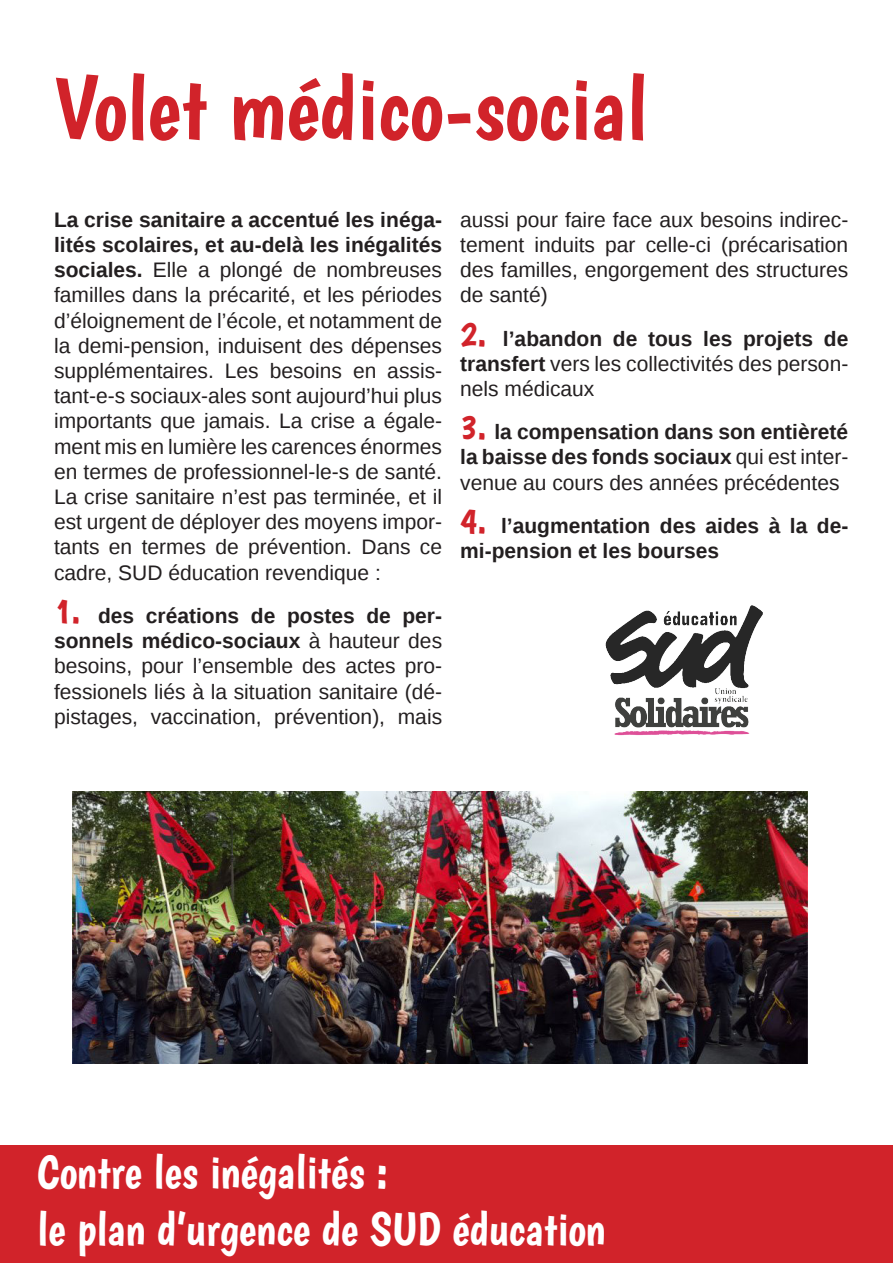
<style>
.page{position:relative;width:893px;height:1263px;background:#fff}
.page>*{position:absolute;margin:0;border:0;box-sizing:border-box;transform-origin:0 0}
.t1{font:90px "Boogaloo";color:#d1232a}
.t2{font:47.1px "Boogaloo";color:#fff}
.t3{font:21px/25.2px "Liberation Sans";color:#231f20;text-align:justify}
.t4{font:700 21px/25.2px "Liberation Sans";color:#231f20;text-align:justify}
.s1{font-weight:700}
.s2{font-family:"Boogaloo";font-size:36px;color:#d1232a}
.s3{font-family:"Boogaloo";font-weight:400;font-size:36px;color:#d1232a}
.s4{font-weight:400}
</style>
<div class="page">
<div style="left:0;top:1145px;width:893px;height:118px;background:#d1232a"></div>
<img style="left:73px;top:791px;width:734px;height:272px">
<img style="left:605px;top:605px;width:158px;height:131px">
<p class="t1" style="left:54px;top:54px;width:595px">Volet médico-social</p>
<p class="t3" style="left:54px;top:208px;width:390px"><span class="s1">La crise sanitaire a accentué les inéga&shy;lités scolaires, et au-delà les inégalités sociales.</span> Elle a plongé de nombreuses familles dans la précarité, et les périodes d’éloignement de l’école, et notamment de la demi-pension, induisent des dépenses supplémentaires. Les besoins en assis&shy;tant-e-s sociaux-ales sont aujourd’hui plus importants que jamais. La crise a égale&shy;ment mis en lumière les carences énormes en termes de professionnel-le-s de santé.<br>La crise sanitaire n’est pas terminée, et il est urgent de déployer des moyens impor&shy;tants en termes de prévention. Dans ce cadre, SUD éducation revendique :</p>
<p class="t3" style="left:54px;top:604px;width:390px"><span class="s2">1.</span> <span class="s1">des créations de postes de per&shy;sonnels médico-sociaux</span> à hauteur des besoins, pour l’ensemble des actes pro&shy;fessionels liés à la situation sanitaire (dé&shy;pistages, vaccination, prévention), mais</p>
<p class="t3" style="left:460px;top:208px;width:390px">aussi pour faire face aux besoins indirec&shy;tement induits par celle-ci (précarisation des familles, engorgement des structures de santé)</p>
<p class="t3" style="left:460px;top:327px;width:390px"><span class="s2">2.</span> <span class="s1">l’abandon de tous les projets de transfert</span> vers les collectivités des person&shy;nels médicaux</p>
<p class="t4" style="left:460px;top:419px;width:390px"><span class="s3">3.</span> la compensation dans son entièreté la baisse des fonds sociaux <span class="s4">qui est inter&shy;venue au cours des années précédentes</span></p>
<p class="t4" style="left:460px;top:513px;width:390px"><span class="s3">4.</span> l’augmentation des aides à la de&shy;mi-pension et les bourses</p>
<p class="t2" style="left:37px;top:1143px;width:353px">Contre les inégalités :</p>
<p class="t2" style="left:37px;top:1200px;width:570px">le plan d’urgence de SUD éducation</p>
</div>
